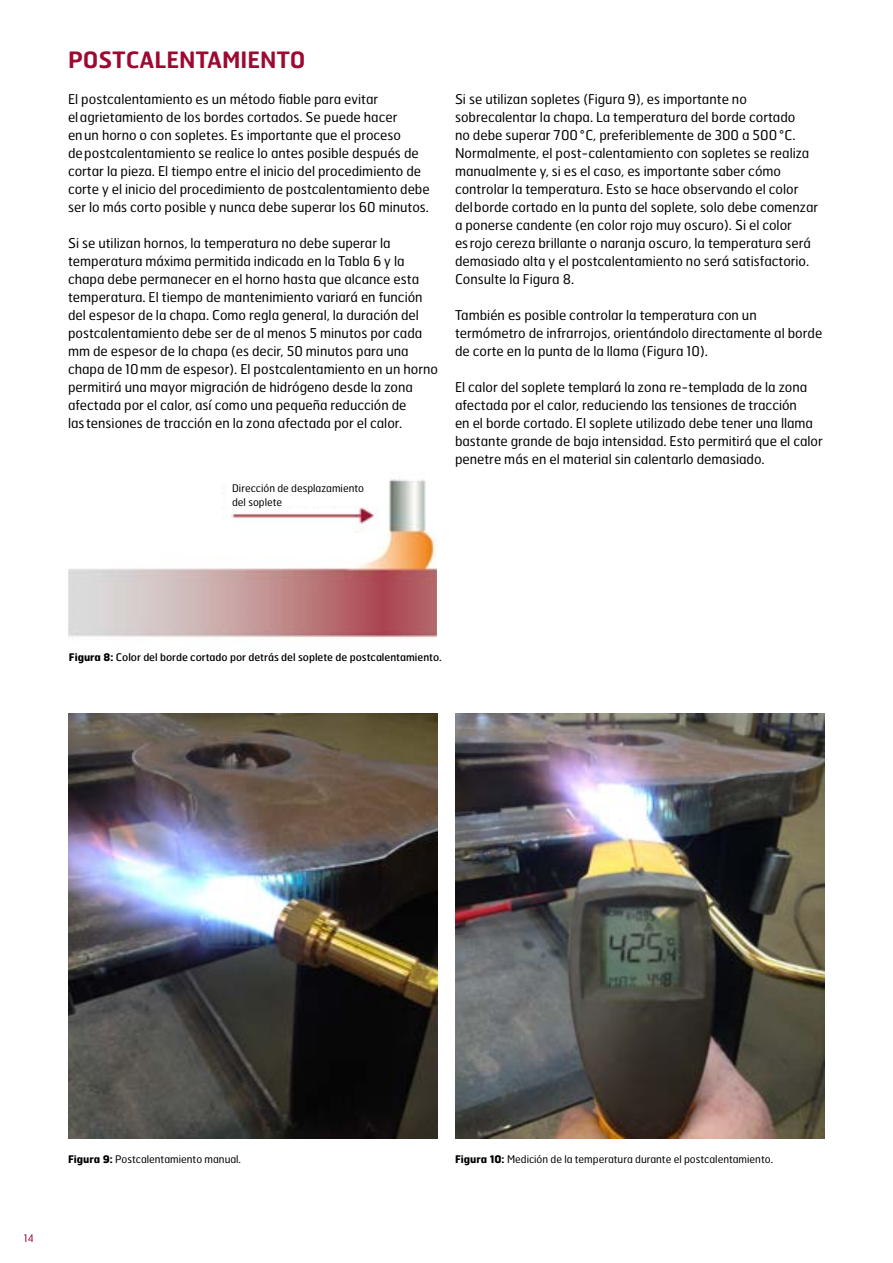
<style>
.page{position:relative;width:893px;height:1263px;background:#fff}
.page>*{position:absolute;margin:0;border:0;box-sizing:border-box;transform-origin:0 0}
.t1{font:600 22.5px "Hermes FB";color:#9e0931}
.t2{font:13.5px/18px "Hermes FB";color:#000}
.t3{font:10.5px/14px "Hermes FB";color:#000}
.t4{font:10.5px "Hermes FB";color:#000}
.t5{font:10.5px "Hermes FB";color:#9e0931}
.s1{font-weight:700}
</style>
<div class="page">
<hr style="left:892px;top:1045px;width:1px;height:218px;background:#9e0931">
<img style="left:68px;top:714px;width:370px;height:424px">
<img style="left:455px;top:714px;width:370px;height:424px">
<img style="left:68px;top:479px;width:369px;height:159px">
<div style="left:228px;top:472px;width:154px;height:34px;background:#fff"></div>
<h1 class="t1" style="left:68px;top:46px;width:239px">POSTCALENTAMIENTO</h1>
<p class="t2" style="left:68px;top:90px;width:363px">El postcalentamiento es un método fiable para evitar<br>el agrietamiento de los bordes cortados. Se puede hacer<br>en un horno o con sopletes. Es importante que el proceso<br>de postcalentamiento se realice lo antes posible después de cortar la pieza. El tiempo entre el inicio del procedimiento de corte y el inicio del procedimiento de postcalentamiento debe ser lo más corto posible y nunca debe superar los 60 minutos.</p>
<p class="t2" style="left:68px;top:234px;width:371px">Si se utilizan hornos, la temperatura no debe superar la temperatura máxima permitida indicada en la Tabla 6 y la chapa debe permanecer en el horno hasta que alcance esta temperatura. El tiempo de mantenimiento variará en función del espesor de la chapa. Como regla general, la duración del postcalentamiento debe ser de al menos 5 minutos por cada mm de espesor de la chapa (es decir, 50 minutos para una chapa de 10 mm de espesor). El postcalentamiento en un horno permitirá una mayor migración de hidrógeno desde la zona afectada por el calor, así como una pequeña reducción de<br>las tensiones de tracción en la zona afectada por el calor.</p>
<p class="t3" style="left:232px;top:481px;width:133px">Dirección de desplazamiento del soplete</p>
<p class="t2" style="left:455px;top:90px;width:365px">Si se utilizan sopletes (Figura 9), es importante no sobrecalentar la chapa. La temperatura del borde cortado<br>no debe superar 700 °C, preferiblemente de 300 a 500 °C.<br>Normalmente, el post-calentamiento con sopletes se realiza manualmente y, si es el caso, es importante saber cómo controlar la temperatura. Esto se hace observando el color del borde cortado en la punta del soplete, solo debe comenzar a ponerse candente (en color rojo muy oscuro). Si el color<br>es rojo cereza brillante o naranja oscuro, la temperatura será demasiado alta y el postcalentamiento no será satisfactorio.<br>Consulte la Figura 8.</p>
<p class="t2" style="left:455px;top:306px;width:369px">También es posible controlar la temperatura con un termómetro de infrarrojos, orientándolo directamente al borde de corte en la punta de la llama (Figura 10).</p>
<p class="t2" style="left:455px;top:378px;width:369px">El calor del soplete templará la zona re-templada de la zona afectada por el calor, reduciendo las tensiones de tracción<br>en el borde cortado. El soplete utilizado debe tener una llama bastante grande de baja intensidad. Esto permitirá que el calor penetre más en el material sin calentarlo demasiado.</p>
<p class="t4" style="left:69px;top:650px;width:374px"><span class="s1">Figura 8:</span> Color del borde cortado por detrás del soplete de postcalentamiento.</p>
<p class="t5" style="left:24px;top:1231px;width:12px">14</p>
<p class="t3" style="left:68px;top:1152px;width:174px"><span class="s1">Figura 9:</span> Postcalentamiento manual.</p>
<p class="t3" style="left:455px;top:1152px;width:320px"><span class="s1">Figura 10:</span> Medición de la temperatura durante el postcalentamiento.</p>
</div>
